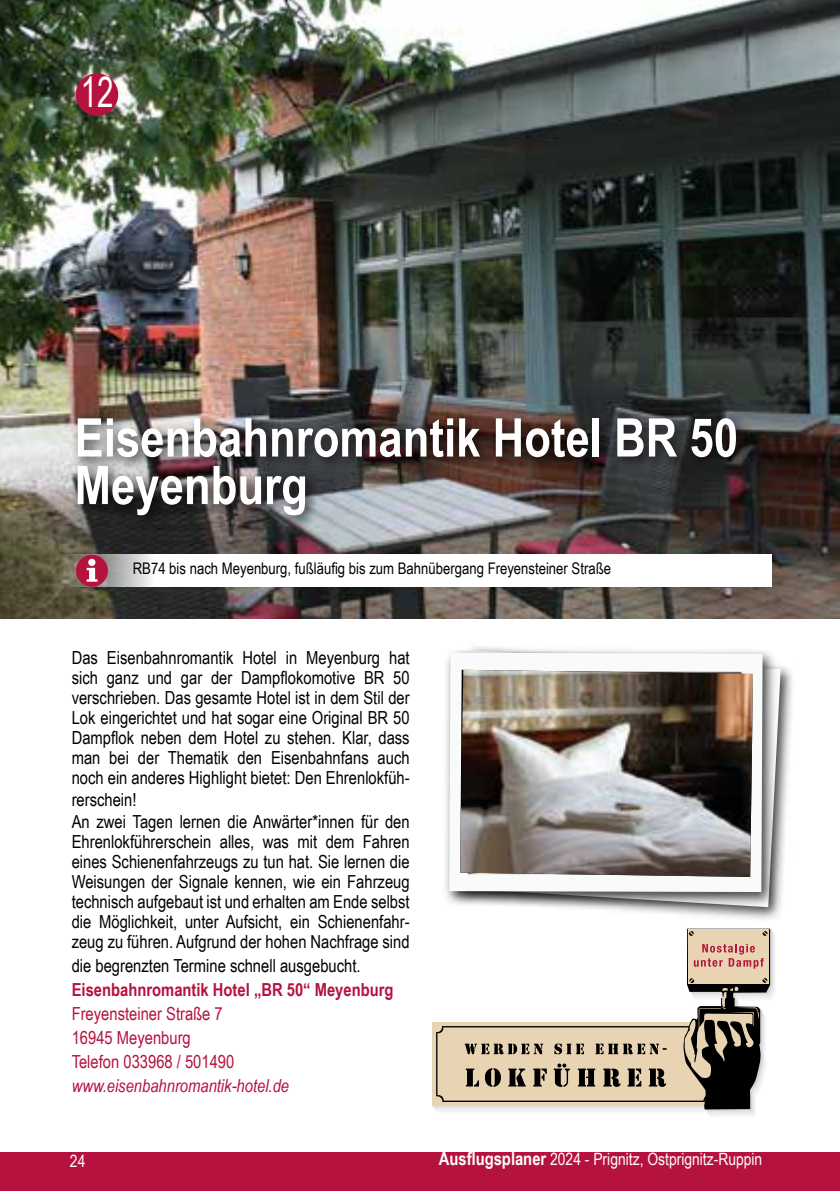
<style>
.page{position:relative;width:840px;height:1191px;background:#fff}
.page>*{position:absolute;margin:0;border:0;box-sizing:border-box;transform-origin:0 0}
.t1{font:700 53.2px/47.6px "Arial Narrow";color:#fff}
.t2{font:41.8px "Arial Narrow";color:#fff;scale:.86 1}
.t3{font:18px/20px "Arial Narrow";color:#000;text-align:justify}
.t4{font:18px/24px "Arial Narrow";color:#b5123e}
.t5{font:700 18px "Arial Narrow";color:#b5123e}
.t6{font:italic 18px "Arial Narrow";color:#b5123e}
.t7{font:17px "Arial Narrow";color:#fff}
.t8{font:16px "Arial Narrow";color:#000}
.s1{font-weight:700;font-size:18px}
</style>
<div class="page">
<div style="left:0;top:1152px;width:839px;height:39px;background:#b5123e"></div>
<img style="left:0;top:0;width:839px;height:619px">
<div style="left:70px;top:411px;width:680px;height:119px;background:#000;opacity:.75"></div>
<svg style="left:4px;top:554px;width:767px;height:33px"></svg>
<div style="left:76px;top:554px;width:32px;height:33px;background:#b5123e;border-radius:50%"></div>
<svg style="left:87px;top:559px;width:10px;height:22px"></svg>
<svg style="left:74px;top:72px;width:46px;height:46px;background:#9d334b"></svg>
<svg style="left:436px;top:928px;width:333px;height:181px"></svg>
<div style="left:450px;top:644px;width:345px;height:278px;background:#000;opacity:.75"></div>
<div style="left:442px;top:646px;width:334px;height:261px;background:#000;opacity:.75"></div>
<svg style="left:449px;top:653px;width:313px;height:239px"></svg>
<img style="left:460px;top:670px;width:292px;height:207px">
<h2 class="t2" style="left:81px;top:62px;width:40px">12</h2>
<h1 class="t1" style="left:74px;top:411px;width:664px">Eisenbahnromantik Hotel BR 50<br>Meyenburg</h1>
<p class="t8" style="left:133px;top:556px;width:479px">RB74 bis nach Meyenburg, fußläufig bis zum Bahnübergang Freyensteiner Straße</p>
<p class="t3" style="left:72px;top:647px;width:339px">Das Eisenbahnromantik Hotel in Meyenburg hat sich ganz und gar der Dampflokomotive BR 50 verschrieben. Das gesamte Hotel ist in dem Stil der Lok eingerichtet und hat sogar eine Original BR 50<br>Dampflok neben dem Hotel zu stehen. Klar, dass man bei der Thematik den Eisenbahnfans auch noch ein anderes Highlight bietet: Den Ehrenlokfüh-</p>
<p class="t3" style="left:72px;top:788px;width:339px;line-height:22px">rerschein!<br>An zwei Tagen lernen die Anwärter*innen für den</p>
<p class="t3" style="left:72px;top:831px;width:339px">Ehrenlokführerschein alles, was mit dem Fahren eines Schienenfahrzeugs zu tun hat. Sie lernen die Weisungen der Signale kennen, wie ein Fahrzeug technisch aufgebaut ist und erhalten am Ende selbst die Möglichkeit, unter Aufsicht, ein Schienenfahr&shy;zeug zu führen. Aufgrund der hohen Nachfrage sind</p>
<p class="t3" style="left:72px;top:955px;width:290px">die begrenzten Termine schnell ausgebucht.</p>
<p class="t5" style="left:72px;top:976px;width:323px">Eisenbahnromantik Hotel „BR 50“ Meyenburg</p>
<p class="t4" style="left:72px;top:1001px;width:164px">Freyensteiner Straße 7<br>16945 Meyenburg<br>Telefon 033968 / 501490</p>
<p class="t6" style="left:72px;top:1073px;width:219px">www.eisenbahnromantik-hotel.de</p>
<p class="t7" style="left:70px;top:1148px;width:17px">24</p>
<p class="t7" style="left:438px;top:1146px;width:325px"><span class="s1">Ausflugsplaner</span> 2024 - Prignitz, Ostprignitz-Ruppin</p>
</div>
